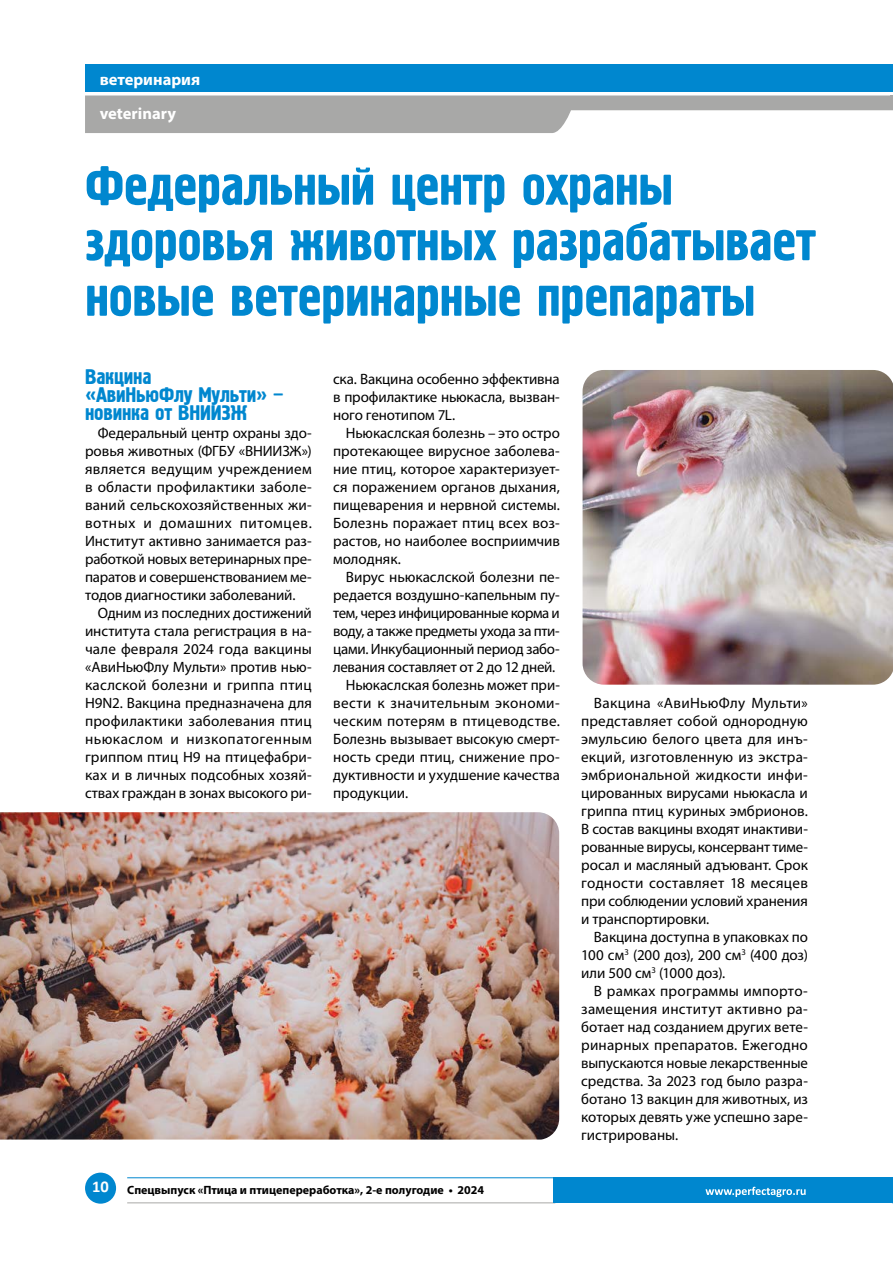
<style>
.page{position:relative;width:893px;height:1263px;background:#fff}
.page>*{position:absolute;margin:0;border:0;box-sizing:border-box;transform-origin:0 0}
.t1{font:54px/55.5px "Hermes";letter-spacing:-.01em;color:#0087cf}
.t2{font:21px/18px "Hermes";letter-spacing:-.01em;color:#0087cf}
.t3{font:700 16.5px/34px "Myriad Pro";color:#fff}
.t4{font:700 16.5px "Calibri";color:#fff}
.t5{font:15px/18px "Myriad Pro";letter-spacing:-.005em;color:#000;text-align:justify}
.t6{font:15px "Myriad Pro";letter-spacing:-.025em;color:#000}
.t7{font:15px "Myriad Pro";letter-spacing:.02em;color:#000}
.t8{font:15px "Myriad Pro";letter-spacing:.025em;color:#000}
.t9{font:700 12px "Myriad Pro";color:#000}
</style>
<div class="page">
<hr style="left:127px;top:1202px;width:428px;height:1px;background:#a8a8a7">
<div style="left:553px;top:1177px;width:340px;height:26px;background:#0087cf"></div>
<div style="left:85px;top:1172px;width:31px;height:32px;background:#0087cf;border-radius:50%"></div>
<hr style="left:127px;top:1177px;width:429px;height:1px;background:#0087cf">
<svg style="left:85px;top:95px;width:808px;height:38px"></svg>
<div style="left:85px;top:65px;width:808px;height:27px;background:#0087cf"></div>
<hr style="left:890px;top:95px;width:3px;height:15px;background:#a8a8a7">
<img style="left:583px;top:370px;width:310px;height:315px">
<img style="left:0;top:812px;width:559px;height:327px">
<svg style="left:706px;top:1187px;width:100px;height:10px"></svg>
<p class="t3" style="left:100px;top:62px;width:102px">ветеринария veterinary</p>
<h1 class="t1" style="left:85px;top:160px;width:732px">Федеральный центр охраны здоровья животных разрабатывает новые ветеринарные препараты</h1>
<h2 class="t2" style="left:85px;top:368px;width:200px">Вакцина<br>«АвиНьюФлу Мульти» – новинка от ВНИИЗЖ</h2>
<p class="t5" style="left:85px;top:423px;width:228px;text-indent:13px">Федеральный центр охраны здо&shy;ровья животных (ФГБУ «ВНИИЗЖ») является ведущим учреждением в области профилактики заболе&shy;ваний сельскохозяйственных жи&shy;вотных и домашних питомцев.<br>Институт активно занимается раз&shy;работкой новых ветеринарных пре&shy;паратов и совершенствованием ме&shy;тодов диагностики заболеваний.</p>
<p class="t5" style="left:85px;top:603px;width:228px;text-indent:13px">Одним из последних достижений института стала регистрация в на&shy;чале февраля 2024 года вакцины «АвиНьюФлу Мульти» против нью&shy;каслской болезни и гриппа птиц H9N2. Вакцина предназначена для профилактики заболевания птиц ньюкаслом и низкопатогенным гриппом птиц H9 на птицефабри&shy;ках и в личных подсобных хозяй&shy;ствах граждан в зонах высокого ри-</p>
<p class="t5" style="left:333px;top:369px;width:228px">ска. Вакцина особенно эффективна в профилактике ньюкасла, вызван&shy;ного генотипом 7L.</p>
<p class="t5" style="left:333px;top:423px;width:228px;text-indent:13px">Ньюкаслская болезнь – это остро протекающее вирусное заболева&shy;ние птиц, которое характеризует&shy;ся поражением органов дыхания, пищеварения и нервной системы.<br>Болезнь поражает птиц всех воз&shy;растов, но наиболее восприимчив молодняк.</p>
<p class="t5" style="left:346px;top:567px;width:216px">Вирус ньюкаслской болезни пе-</p>
<p class="t5" style="left:333px;top:585px;width:228px">редается воздушно-капельным пу-</p>
<p class="t6" style="left:333px;top:603px;width:228px">тем, через инфицированные корма и</p>
<p class="t5" style="left:333px;top:621px;width:228px">воду, а также предметы ухода за пти-</p>
<p class="t5" style="left:333px;top:639px;width:228px">цами. Инкубационный период забо-</p>
<p class="t5" style="left:333px;top:657px;width:224px">левания составляет от 2 до 12 дней.</p>
<p class="t5" style="left:346px;top:675px;width:216px">Ньюкаслская болезнь может при-</p>
<p class="t8" style="left:333px;top:693px;width:228px">вести к значительным экономи-</p>
<p class="t7" style="left:333px;top:711px;width:228px">ческим потерям в птицеводстве.</p>
<p class="t5" style="left:333px;top:729px;width:228px">Болезнь вызывает высокую смерт-</p>
<p class="t5" style="left:333px;top:747px;width:228px">ность среди птиц, снижение про-</p>
<p class="t5" style="left:333px;top:765px;width:228px">дуктивности и ухудшение качества</p>
<p class="t5" style="left:333px;top:783px;width:77px">продукции.</p>
<p class="t4" style="left:92px;top:1175px;width:18px">10</p>
<p class="t9" style="left:127px;top:1182px;width:359px">Спецвыпуск «Птица и птицепереработка», 2-е полугодие • 2024</p>
<p class="t5" style="left:581px;top:693px;width:228px;text-indent:13px">Вакцина «АвиНьюФлу Мульти» представляет собой однородную эмульсию белого цвета для инъ&shy;екций, изготовленную из экстра&shy;эмбриональной жидкости инфи&shy;цированных вирусами ньюкасла и гриппа птиц куриных эмбрионов.<br>В состав вакцины входят инактиви&shy;рованные вирусы, консервант тиме&shy;росал и масляный адъювант. Срок годности составляет 18 месяцев при соблюдении условий хранения и транспортировки.</p>
<p class="t5" style="left:581px;top:927px;width:228px;text-indent:13px">Вакцина доступна в упаковках по 100 см<sup>3</sup> (200 доз), 200 см<sup>3</sup> (400 доз) или 500 см<sup>3</sup> (1000 доз).</p>
<p class="t5" style="left:581px;top:981px;width:228px;text-indent:13px">В рамках программы импорто&shy;замещения институт активно ра&shy;ботает над созданием других вете&shy;ринарных препаратов. Ежегодно выпускаются новые лекарственные средства. За 2023 год было разра&shy;ботано 13 вакцин для животных, из которых девять уже успешно заре&shy;гистрированы.</p>
</div>
